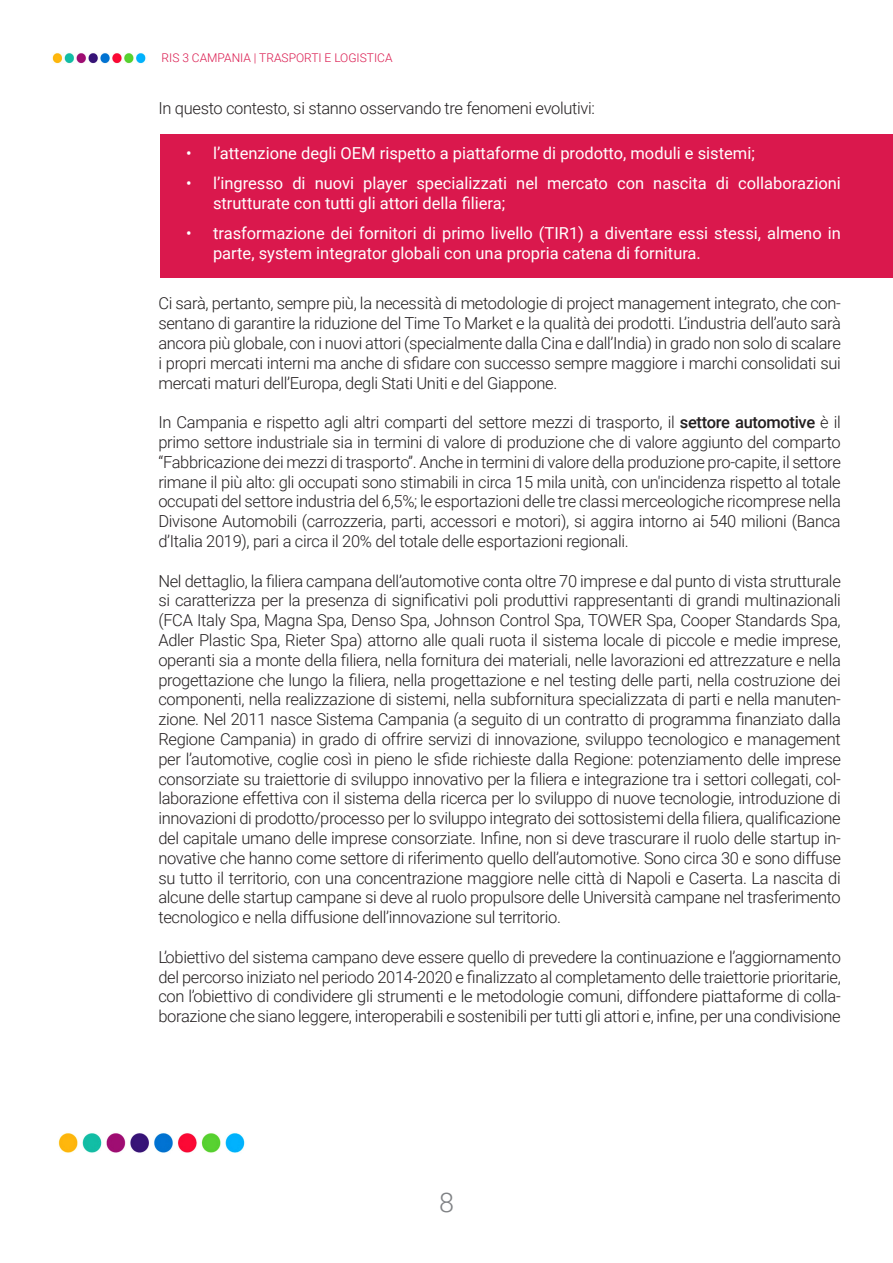
<style>
.page{position:relative;width:893px;height:1263px;background:#fff}
.page>*{position:absolute;margin:0;border:0;box-sizing:border-box;transform-origin:0 0}
.t1{font:300 27px "Roboto";color:#808285}
.t2{font:300 16.5px/19.8px "Roboto";letter-spacing:-.02em;color:#231f20;text-align:justify}
.t3{font:16.5px/19.8px "Roboto";color:#fff}
.t4{font:300 12px "Roboto";color:#da184d}
.s1{font-weight:500}
</style>
<div class="page">
<img style="left:52px;top:53px;width:94px;height:11px">
<img style="left:58px;top:1133px;width:187px;height:20px">
<div style="left:161px;top:134px;width:732px;height:143px;background:#da184d"></div>
<p class="t4" style="left:162px;top:49px;width:232px">RIS 3 CAMPANIA | TRASPORTI E LOGISTICA</p>
<p class="t2" style="left:158px;top:98px;width:438px">In questo contesto, si stanno osservando tre fenomeni evolutivi:</p>
<p class="t3" style="left:186px;top:143px;width:570px">• l’attenzione degli OEM rispetto a piattaforme di prodotto, moduli e sistemi;</p>
<p class="t3" style="left:213px;top:173px;width:629px;text-indent:-27px">• l’ingresso di nuovi player specializzati nel mercato con nascita di collaborazioni strutturate con tutti gli attori della filiera;</p>
<p class="t3" style="left:213px;top:222px;width:629px;text-indent:-27px">• trasformazione dei fornitori di primo livello (TIR1) a diventare essi stessi, almeno in parte, system integrator globali con una propria catena di fornitura.</p>
<p class="t2" style="left:158px;top:293px;width:684px">Ci sarà, pertanto, sempre più, la necessità di metodologie di project management integrato, che con&shy;sentano di garantire la riduzione del Time To Market e la qualità dei prodotti. L’industria dell’auto sarà ancora più globale, con i nuovi attori (specialmente dalla Cina e dall’India) in grado non solo di scalare i propri mercati interni ma anche di sfidare con successo sempre maggiore i marchi consolidati sui mercati maturi dell’Europa, degli Stati Uniti e del Giappone.</p>
<p class="t2" style="left:158px;top:412px;width:684px">In Campania e rispetto agli altri comparti del settore mezzi di trasporto, il <span class="s1">settore automotive</span> è il primo settore industriale sia in termini di valore di produzione che di valore aggiunto del comparto “Fabbricazione dei mezzi di trasporto”. Anche in termini di valore della produzione pro-capite, il settore rimane il più alto: gli occupati sono stimabili in circa 15 mila unità, con un'incidenza rispetto al totale occupati del settore industria del 6,5%; le esportazioni delle tre classi merceologiche ricomprese nella Divisone Automobili (carrozzeria, parti, accessori e motori), si aggira intorno ai 540 milioni (Banca d’Italia 2019), pari a circa il 20% del totale delle esportazioni regionali.</p>
<p class="t2" style="left:158px;top:570px;width:684px">Nel dettaglio, la filiera campana dell’automotive conta oltre 70 imprese e dal punto di vista strutturale si caratterizza per la presenza di significativi poli produttivi rappresentanti di grandi multinazionali (FCA Italy Spa, Magna Spa, Denso Spa, Johnson Control Spa, TOWER Spa, Cooper Standards Spa, Adler Plastic Spa, Rieter Spa) attorno alle quali ruota il sistema locale di piccole e medie imprese, operanti sia a monte della filiera, nella fornitura dei materiali, nelle lavorazioni ed attrezzature e nella progettazione che lungo la filiera, nella progettazione e nel testing delle parti, nella costruzione dei componenti, nella realizzazione di sistemi, nella subfornitura specializzata di parti e nella manuten&shy;zione. Nel 2011 nasce Sistema Campania (a seguito di un contratto di programma finanziato dalla Regione Campania) in grado di offrire servizi di innovazione, sviluppo tecnologico e management per l’automotive, coglie così in pieno le sfide richieste dalla Regione: potenziamento delle imprese consorziate su traiettorie di sviluppo innovativo per la filiera e integrazione tra i settori collegati, col&shy;laborazione effettiva con il sistema della ricerca per lo sviluppo di nuove tecnologie, introduzione di innovazioni di prodotto/processo per lo sviluppo integrato dei sottosistemi della filiera, qualificazione del capitale umano delle imprese consorziate. Infine, non si deve trascurare il ruolo delle startup in&shy;novative che hanno come settore di riferimento quello dell’automotive. Sono circa 30 e sono diffuse su tutto il territorio, con una concentrazione maggiore nelle città di Napoli e Caserta. La nascita di alcune delle startup campane si deve al ruolo propulsore delle Università campane nel trasferimento tecnologico e nella diffusione dell’innovazione sul territorio.</p>
<p class="t2" style="left:158px;top:946px;width:684px">L’obiettivo del sistema campano deve essere quello di prevedere la continuazione e l’aggiornamento del percorso iniziato nel periodo 2014-2020 e finalizzato al completamento delle traiettorie prioritarie, con l’obiettivo di condividere gli strumenti e le metodologie comuni, diffondere piattaforme di colla&shy;borazione che siano leggere, interoperabili e sostenibili per tutti gli attori e, infine, per una condivisione</p>
<h1 class="t1" style="left:439px;top:1183px;width:16px">8</h1>
</div>
